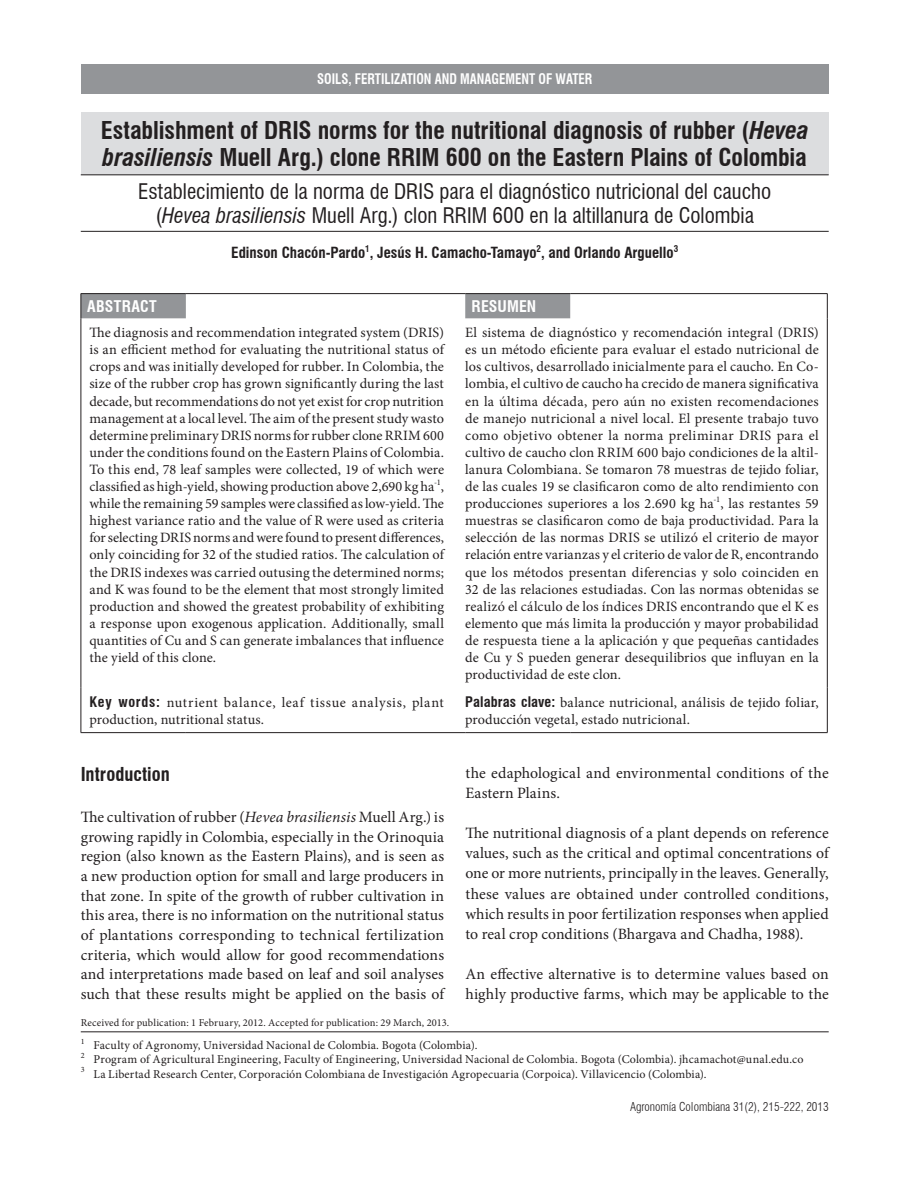
<style>
.page{position:relative;width:918px;height:1188px;background:#fff}
.page>*{position:absolute;margin:0;border:0;box-sizing:border-box;transform-origin:0 0}
.t1{font:700 condensed 24px/27px "Swiss 721 BT";letter-spacing:-.005em;color:#231f20}
.t2{font:condensed 21px/24px "Swiss 721 BT";color:#231f20;text-align:center}
.t3{font:700 condensed 18.75px "Swiss 721 BT";color:#231f20}
.t4{font:15.75px/19.6px "Minion Pro";color:#231f20;text-align:justify}
.t5{font:700 condensed 15.75px "Swiss 721 BT";letter-spacing:.01em;color:#fff}
.t6{font:700 condensed 15px "Swiss 721 BT";color:#231f20}
.t7{font:14.25px/17.1px "Minion Pro";letter-spacing:.01em;color:#231f20;text-align:justify}
.t8{font:14.25px/17.1px "Minion Pro";letter-spacing:.035em;color:#231f20}
.t9{font:700 condensed 14.25px "Swiss 721 BT";color:#fff;scale:.9 1}
.t10{font:12px/14.4px "Minion Pro";letter-spacing:.01em;color:#231f20}
.t11{font:300 condensed 12px "Swiss 721 BT";color:#231f20}
.t12{font:10.5px "Minion Pro";letter-spacing:.015em;color:#231f20}
.t13{font:8.1px "Minion Pro";color:#231f20}
.s1{font-style:italic}
.s2{font-family:"Swiss 721 BT";font-weight:700;font-stretch:condensed}
</style>
<div class="page">
<div style="left:81px;top:112px;width:748px;height:63px;background:#dcdddf"></div>
<div style="left:81px;top:64px;width:748px;height:30px;background:#939598"></div>
<hr style="left:81px;top:1032px;width:748px;height:1px;background:#231f20">
<hr style="left:81px;top:175px;width:748px;height:1px;background:#231f20">
<hr style="left:81px;top:231px;width:748px;height:1px;background:#231f20">
<hr style="left:827px;top:318px;width:1px;height:370px;background:#231f20">
<hr style="left:827px;top:688px;width:1px;height:44px;background:#231f20">
<hr style="left:81px;top:293px;width:105px;height:1px;background:#231f20">
<svg style="left:81px;top:294px;width:489px;height:24px"></svg>
<hr style="left:186px;top:293px;width:279px;height:1px;background:#231f20">
<hr style="left:465px;top:293px;width:105px;height:1px;background:#231f20">
<hr style="left:570px;top:293px;width:258px;height:1px;background:#231f20">
<svg style="left:827px;top:294px;width:1px;height:24px"></svg>
<hr style="left:81px;top:318px;width:1px;height:370px;background:#231f20">
<hr style="left:81px;top:688px;width:1px;height:44px;background:#231f20">
<hr style="left:81px;top:732px;width:105px;height:1px;background:#231f20">
<hr style="left:186px;top:732px;width:279px;height:1px;background:#231f20">
<hr style="left:465px;top:732px;width:105px;height:1px;background:#231f20">
<hr style="left:570px;top:732px;width:258px;height:1px;background:#231f20">
<p class="t9" style="left:317px;top:70px;width:307px">SOILS, FERTILIZATION AND MANAGEMENT OF WATER</p>
<h1 class="t1" style="left:101px;top:117px;width:710px">Establishment of DRIS norms for the nutritional diagnosis of rubber (<span class="s1">Hevea brasiliensis</span> Muell Arg.) clone RRIM 600 on the Eastern Plains of Colombia</h1>
<h2 class="t2" style="left:138px;top:179px;width:635px">Establecimiento de la norma de DRIS para el diagnóstico nutricional del caucho (<span class="s1">Hevea brasiliensis</span> Muell Arg.) clon RRIM 600 en la altillanura de Colombia</h2>
<p class="t6" style="left:231px;top:243px;width:448px">Edinson Chacón-Pardo<sup>1</sup>, Jesús H. Camacho-Tamayo<sup>2</sup>, and Orlando Arguello<sup>3</sup></p>
<p class="t5" style="left:87px;top:297px;width:71px">ABSTRACT</p>
<p class="t5" style="left:472px;top:297px;width:66px">RESUMEN</p>
<p class="t7" style="left:89px;top:324px;width:356px">The diagnosis and recommendation integrated system (DRIS) is an efficient method for evaluating the nutritional status of crops and was initially developed for rubber. In Colombia, the size of the rubber crop has grown significantly during the last decade, but recommendations do not yet exist for crop nutrition management at a local level. The aim of the present study wasto determine preliminary DRIS norms for rubber clone RRIM 600 under the conditions found on the Eastern Plains of Colombia.<br>To this end, 78 leaf samples were collected, 19 of which were classified as high-yield, showing production above 2,690 kg ha<sup>-1</sup>, while the remaining 59 samples were classified as low-yield. The highest variance ratio and the value of R were used as criteria for selecting DRIS norms and were found to present differences, only coinciding for 32 of the studied ratios. The calculation of the DRIS indexes was carried outusing the determined norms; and K was found to be the element that most strongly limited production and showed the greatest probability of exhibiting a response upon exogenous application. Additionally, small quantities of Cu and S can generate imbalances that influence the yield of this clone.</p>
<p class="t7" style="left:465px;top:324px;width:355px">El sistema de diagnóstico y recomendación integral (DRIS) es un método eficiente para evaluar el estado nutricional de los cultivos, desarrollado inicialmente para el caucho. En Co&shy;lombia, el cultivo de caucho ha crecido de manera significativa en la última década, pero aún no existen recomendaciones de manejo nutricional a nivel local. El presente trabajo tuvo como objetivo obtener la norma preliminar DRIS para el cultivo de caucho clon RRIM 600 bajo condiciones de la altil&shy;lanura Colombiana. Se tomaron 78 muestras de tejido foliar, de las cuales 19 se clasificaron como de alto rendimiento con producciones superiores a los 2.690 kg ha<sup>-1</sup>, las restantes 59 muestras se clasificaron como de baja productividad. Para la selección de las normas DRIS se utilizó el criterio de mayor relación entre varianzas y el criterio de valor de R, encontrando que los métodos presentan diferencias y solo coinciden en 32 de las relaciones estudiadas. Con las normas obtenidas se realizó el cálculo de los índices DRIS encontrando que el K es elemento que más limita la producción y mayor probabilidad de respuesta tiene a la aplicación y que pequeñas cantidades de Cu y S pueden generar desequilibrios que influyan en la productividad de este clon.</p>
<p class="t8" style="left:89px;top:694px;width:356px"><span class="s2">Key words:</span> nutrient balance, leaf tissue analysis, plant production, nutritional status.</p>
<p class="t7" style="left:465px;top:694px;width:355px"><span class="s2">Palabras clave:</span> balance nutricional, análisis de tejido foliar, producción vegetal, estado nutricional.</p>
<h3 class="t3" style="left:81px;top:763px;width:91px">Introduction</h3>
<p class="t4" style="left:81px;top:807px;width:365px">The cultivation of rubber (<span class="s1">Hevea brasiliensis</span> Muell Arg.) is growing rapidly in Colombia, especially in the Orinoquia region (also known as the Eastern Plains), and is seen as a new production option for small and large producers in that zone. In spite of the growth of rubber cultivation in this area, there is no information on the nutritional status of plantations corresponding to technical fertilization criteria, which would allow for good recommendations and interpretations made based on leaf and soil analyses such that these results might be applied on the basis of</p>
<p class="t4" style="left:465px;top:763px;width:365px;line-height:20.2px">the edaphological and environmental conditions of the<br>Eastern Plains.</p>
<p class="t4" style="left:465px;top:823px;width:365px;line-height:20.2px">The nutritional diagnosis of a plant depends on reference values, such as the critical and optimal concentrations of one or more nutrients, principally in the leaves. Generally, these values are obtained under controlled conditions, which results in poor fertilization responses when applied to real crop conditions (Bhargava and Chadha, 1988).</p>
<p class="t4" style="left:465px;top:964px;width:365px;line-height:20.2px">An effective alternative is to determine values based on highly productive farms, which may be applicable to the</p>
<p class="t12" style="left:81px;top:1016px;width:370px">Received for publication: 1 February, 2012. Accepted for publication: 29 March, 2013.</p>
<p class="t13" style="left:81px;top:1036px;width:5px">1</p>
<p class="t10" style="left:81px;top:1038px;width:724px;text-indent:13px">Faculty of Agronomy, Universidad Nacional de Colombia. Bogota (Colombia).<br><sup>2</sup> Program of Agricultural Engineering, Faculty of Engineering, Universidad Nacional de Colombia. Bogota (Colombia). jhcamachot@unal.edu.co<br><sup>3</sup> La Libertad Research Center, Corporación Colombiana de Investigación Agropecuaria (Corpoica). Villavicencio (Colombia).</p>
<p class="t11" style="left:630px;top:1100px;width:200px">Agronomía Colombiana 31(2), 215-222, 2013</p>
</div>
